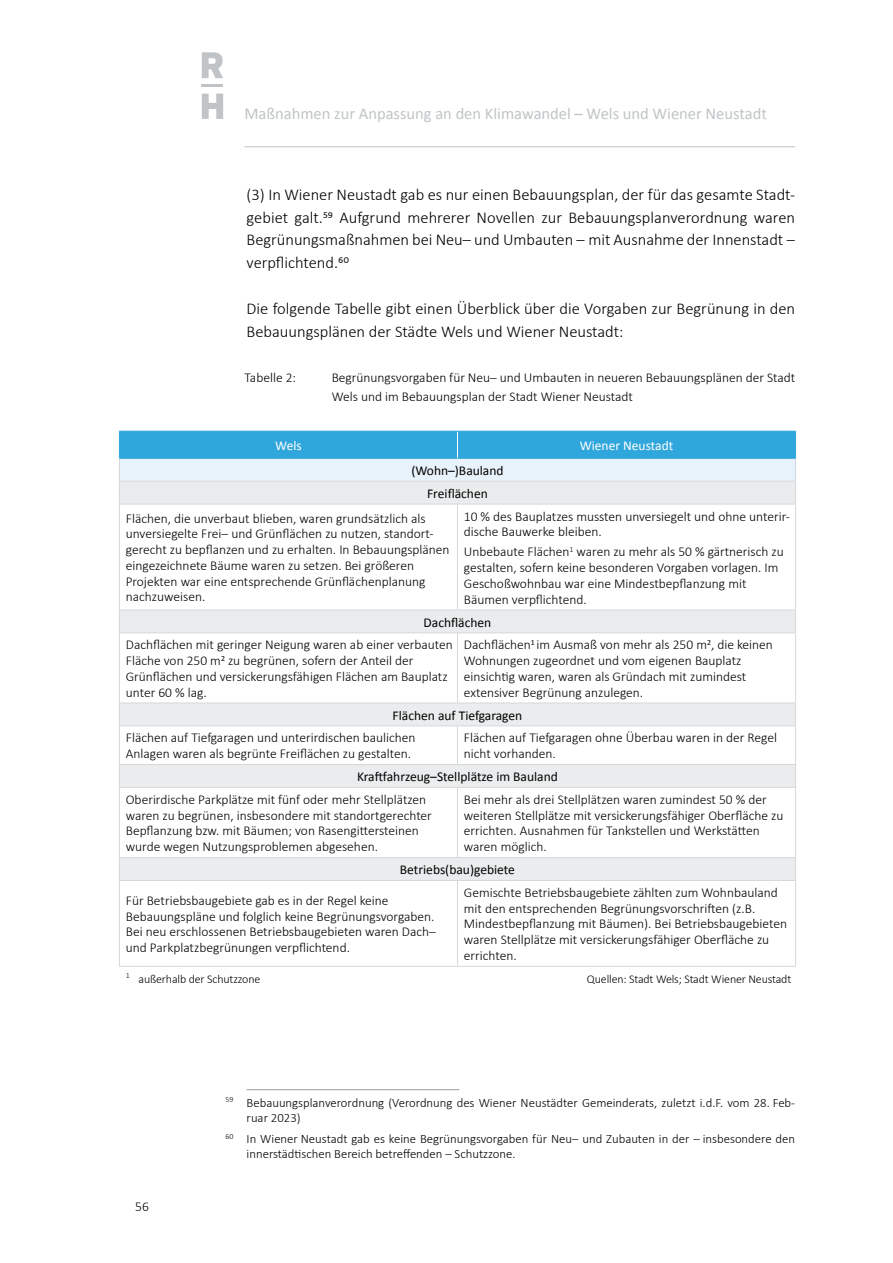
<style>
.page{position:relative;width:893px;height:1263px;background:#fff}
.page>*{position:absolute;margin:0;border:0;box-sizing:border-box;transform-origin:0 0}
.Langfassung_Standard{font:300 16.5px/22.8px "Calibri";color:#000;text-align:justify}
.t1{font:16.5px "Calibri";color:#c0c4c6}
.Abbildungen_Tabellen_Tabelle_linksbündig{font:300 13.5px/15.8px "Calibri";color:#000}
.Langfassung_Tabellenbeschriftung{font:300 13.5px/18.8px "Calibri";color:#000}
.Abbildungen_Tabellen_Tabellentext_zentri{font:13.5px "Calibri 2";color:#000}
.Abbildungen_Tabellen_Tabellentext_zentri-2{font:13.5px "Calibri";color:#000}
.Abbildungen_Tabellen_Tabellenkopfzeile_z{font:13.5px "Calibri";color:#fff}
.Langfassung_Standard-2{font:300 12.75px/15px "Calibri";color:#000}
.Abbildungen_Tabellen_Tabelle_Fußnoten_Ta{font:300 12px "Calibri";letter-spacing:-.01em;color:#000}
.s1{font-size:14.85px}
.s2{font-family:"Calibri Light 2";font-weight:400}
</style>
<div class="page">
<hr style="left:244px;top:146px;width:551px;height:1px;background:#c0c4c6">
<svg style="left:202px;top:94px;width:21px;height:25px"></svg>
<svg style="left:202px;top:52px;width:21px;height:26px"></svg>
<hr style="left:202px;top:85px;width:21px;height:2px;background:#c0c4c6">
<svg style="left:120px;top:609px;width:675px;height:271px"></svg>
<hr style="left:457px;top:504px;width:1px;height:106px;background:#d5d8da">
<hr style="left:457px;top:633px;width:1px;height:70px;background:#d5d8da">
<hr style="left:457px;top:726px;width:1px;height:38px;background:#d5d8da">
<hr style="left:457px;top:788px;width:1px;height:69px;background:#d5d8da">
<hr style="left:457px;top:881px;width:1px;height:85px;background:#d5d8da">
<hr style="left:119px;top:504px;width:1px;height:106px;background:#d5d8da">
<hr style="left:119px;top:633px;width:1px;height:70px;background:#d5d8da">
<hr style="left:119px;top:726px;width:1px;height:38px;background:#d5d8da">
<hr style="left:119px;top:788px;width:1px;height:69px;background:#d5d8da">
<hr style="left:795px;top:504px;width:1px;height:106px;background:#d5d8da">
<hr style="left:795px;top:633px;width:1px;height:70px;background:#d5d8da">
<hr style="left:795px;top:726px;width:1px;height:38px;background:#d5d8da">
<hr style="left:795px;top:788px;width:1px;height:69px;background:#d5d8da">
<svg style="left:119px;top:431px;width:677px;height:73px;background:#a2d3ea"></svg>
<hr style="left:119px;top:504px;width:338px;height:1px;background:#d5d8da">
<hr style="left:457px;top:504px;width:339px;height:1px;background:#d5d8da">
<hr style="left:119px;top:610px;width:338px;height:1px;background:#d5d8da">
<svg style="left:119px;top:611px;width:1px;height:21px"></svg>
<svg style="left:795px;top:611px;width:1px;height:21px"></svg>
<hr style="left:119px;top:632px;width:338px;height:1px;background:#d5d8da">
<hr style="left:457px;top:610px;width:339px;height:1px;background:#d5d8da">
<hr style="left:457px;top:632px;width:339px;height:1px;background:#d5d8da">
<hr style="left:119px;top:703px;width:338px;height:1px;background:#d5d8da">
<svg style="left:119px;top:704px;width:1px;height:21px"></svg>
<svg style="left:795px;top:704px;width:1px;height:21px"></svg>
<hr style="left:119px;top:725px;width:338px;height:1px;background:#d5d8da">
<hr style="left:457px;top:703px;width:339px;height:1px;background:#d5d8da">
<hr style="left:457px;top:725px;width:339px;height:1px;background:#d5d8da">
<hr style="left:119px;top:764px;width:338px;height:1px;background:#d5d8da">
<svg style="left:119px;top:765px;width:1px;height:22px"></svg>
<svg style="left:795px;top:765px;width:1px;height:22px"></svg>
<hr style="left:119px;top:787px;width:338px;height:1px;background:#d5d8da">
<hr style="left:457px;top:764px;width:339px;height:1px;background:#d5d8da">
<hr style="left:457px;top:787px;width:339px;height:1px;background:#d5d8da">
<hr style="left:119px;top:857px;width:338px;height:1px;background:#d5d8da">
<svg style="left:119px;top:858px;width:1px;height:22px"></svg>
<svg style="left:795px;top:858px;width:1px;height:22px"></svg>
<hr style="left:457px;top:857px;width:339px;height:1px;background:#d5d8da">
<hr style="left:119px;top:880px;width:338px;height:1px;background:#d5d8da">
<hr style="left:119px;top:881px;width:1px;height:85px;background:#d5d8da">
<hr style="left:119px;top:966px;width:338px;height:1px;background:#d5d8da">
<hr style="left:457px;top:880px;width:339px;height:1px;background:#d5d8da">
<hr style="left:795px;top:881px;width:1px;height:85px;background:#d5d8da">
<hr style="left:457px;top:966px;width:339px;height:1px;background:#d5d8da">
<hr style="left:247px;top:1089px;width:212px;height:1px;background:#9d9d9c">
<p class="t1" style="left:244px;top:103px;width:524px">Maßnahmen zur Anpassung an den Klimawandel – Wels und Wiener Neustadt</p>
<p class="Langfassung_Standard" style="left:247px;top:183px;width:550px">(3) In Wiener Neustadt gab es nur einen Bebauungsplan, der für das gesamte Stadt&shy;gebiet galt.<span class="s1">59</span> Aufgrund mehrerer Novellen zur Bebauungsplanverordnung waren Begrünungsmaßnahmen bei Neu– und Umbauten – mit Ausnahme der Innenstadt – verpflichtend.<span class="s1">60</span></p>
<p class="Langfassung_Standard" style="left:247px;top:297px;width:550px">Die folgende Tabelle gibt einen Überblick über die Vorgaben zur Begrünung in den<br>Bebauungsplänen der Städte Wels und Wiener Neustadt:</p>
<p class="Langfassung_Tabellenbeschriftung" style="left:244px;top:368px;width:53px">Tabelle 2:</p>
<p class="Langfassung_Tabellenbeschriftung" style="left:332px;top:368px;width:465px">Begrünungsvorgaben für Neu– und Umbauten in neueren Bebauungsplänen der Stadt<br>Wels und im Bebauungsplan der Stadt Wiener Neustadt</p>
<p class="Abbildungen_Tabellen_Tabellenkopfzeile_z" style="left:275px;top:437px;width:28px">Wels</p>
<p class="Abbildungen_Tabellen_Tabellenkopfzeile_z" style="left:580px;top:437px;width:95px">Wiener Neustadt</p>
<p class="Abbildungen_Tabellen_Tabellentext_zentri-2" style="left:411px;top:462px;width:94px">(Wohn–)Bauland</p>
<p class="Abbildungen_Tabellen_Tabellentext_zentri" style="left:427px;top:485px;width:62px">Freiflächen</p>
<p class="Abbildungen_Tabellen_Tabelle_linksbündig" style="left:126px;top:510px;width:325px">Flächen, die unverbaut blieben, waren grundsätzlich als unversiegelte Frei– und Grünflächen zu nutzen, standort&shy;gerecht zu bepflanzen und zu erhalten. In Bebauungsplänen eingezeichnete Bäume waren zu setzen. Bei größeren Projekten war eine entsprechende Grünflächenplanung nachzuweisen.</p>
<p class="Abbildungen_Tabellen_Tabelle_linksbündig" style="left:464px;top:508px;width:328px">10 % des Bauplatzes mussten unversiegelt und ohne unterir&shy;dische Bauwerke bleiben.</p>
<p class="Abbildungen_Tabellen_Tabelle_linksbündig" style="left:464px;top:544px;width:321px">Unbebaute Flächen<sup>1</sup> waren zu mehr als 50 % gärtnerisch zu gestalten, sofern keine besonderen Vorgaben vorlagen. Im Geschoßwohnbau war eine Mindestbepflanzung mit Bäumen verpflichtend.</p>
<p class="Abbildungen_Tabellen_Tabellentext_zentri" style="left:424px;top:614px;width:69px">Dachflächen</p>
<p class="Abbildungen_Tabellen_Tabelle_linksbündig" style="left:126px;top:637px;width:329px">Dachflächen mit geringer Neigung waren ab einer verbauten Fläche von 250 m<sup>2</sup> zu begrünen, sofern der Anteil der Grünflächen und versickerungsfähigen Flächen am Bauplatz unter 60 % lag.</p>
<p class="Abbildungen_Tabellen_Tabelle_linksbündig" style="left:464px;top:637px;width:311px">Dachflächen<sup>1</sup> im Ausmaß von mehr als 250 m<sup>2</sup><span class="s2">, die keinen </span>Wohnungen zugeordnet und vom eigenen Bauplatz einsichtig waren, waren als Gründach mit zumindest extensiver Begrünung anzulegen.</p>
<p class="Abbildungen_Tabellen_Tabellentext_zentri-2" style="left:393px;top:707px;width:131px">Flächen auf Tiefgaragen</p>
<p class="Abbildungen_Tabellen_Tabelle_linksbündig" style="left:126px;top:730px;width:291px">Flächen auf Tiefgaragen und unterirdischen baulichen<br>Anlagen waren als begrünte Freiflächen zu gestalten.</p>
<p class="Abbildungen_Tabellen_Tabelle_linksbündig" style="left:464px;top:730px;width:315px">Flächen auf Tiefgaragen ohne Überbau waren in der Regel nicht vorhanden.</p>
<p class="Abbildungen_Tabellen_Tabellentext_zentri" style="left:357px;top:768px;width:202px">Kraftfahrzeug–Stellplätze im Bauland</p>
<p class="Abbildungen_Tabellen_Tabelle_linksbündig" style="left:126px;top:791px;width:308px">Oberirdische Parkplätze mit fünf oder mehr Stellplätzen waren zu begrünen, insbesondere mit standortgerechter Bepflanzung bzw. mit Bäumen; von Rasengittersteinen wurde wegen Nutzungsproblemen abgesehen.</p>
<p class="Abbildungen_Tabellen_Tabelle_linksbündig" style="left:464px;top:791px;width:321px">Bei mehr als drei Stellplätzen waren zumindest 50 % der weiteren Stellplätze mit versickerungsfähiger Oberfläche zu errichten. Ausnahmen für Tankstellen und Werkstätten waren möglich.</p>
<p class="Abbildungen_Tabellen_Tabellentext_zentri-2" style="left:400px;top:861px;width:117px">Betriebs(bau)gebiete</p>
<p class="Abbildungen_Tabellen_Tabelle_linksbündig" style="left:126px;top:892px;width:312px">Für Betriebsbaugebiete gab es in der Regel keine Bebauungspläne und folglich keine Begrünungsvorgaben.<br><span class="s2">Bei neu erschlossenen Betriebsbaugebieten waren Dach– </span>und Parkplatzbegrünungen verpflichtend.</p>
<p class="Abbildungen_Tabellen_Tabelle_linksbündig" style="left:464px;top:884px;width:325px">Gemischte Betriebsbaugebiete zählten zum Wohnbauland mit den entsprechenden Begrünungsvorschriften (z.B.<br>Mindestbepflanzung mit Bäumen). Bei Betriebsbaugebieten waren Stellplätze mit versickerungsfähiger Oberfläche zu errichten.</p>
<p class="Abbildungen_Tabellen_Tabelle_Fußnoten_Ta" style="left:126px;top:971px;width:136px"><sup>1</sup> außerhalb der Schutzzone</p>
<p class="Abbildungen_Tabellen_Tabelle_Fußnoten_Ta" style="left:587px;top:971px;width:206px">Quellen: Stadt Wels; Stadt Wiener Neustadt</p>
<p class="Abbildungen_Tabellen_Tabelle_linksbündig" style="left:135px;top:1199px;width:15px">56</p>
<p class="Langfassung_Standard-2" style="left:247px;top:1095px;width:548px;text-indent:-21px"><sup>59</sup> Bebauungsplanverordnung (Verordnung des Wiener Neustädter Gemeinderats, zuletzt i.d.F. vom 28. Feb-- ruar 2023)</p>
<p class="Langfassung_Standard-2" style="left:247px;top:1131px;width:550px;text-indent:-21px"><sup>60</sup> In Wiener Neustadt gab es keine Begrünungsvorgaben für Neu– und Zubauten in der – insbesondere den innerstädtischen Bereich betreffenden – Schutzzone.</p>
</div>
